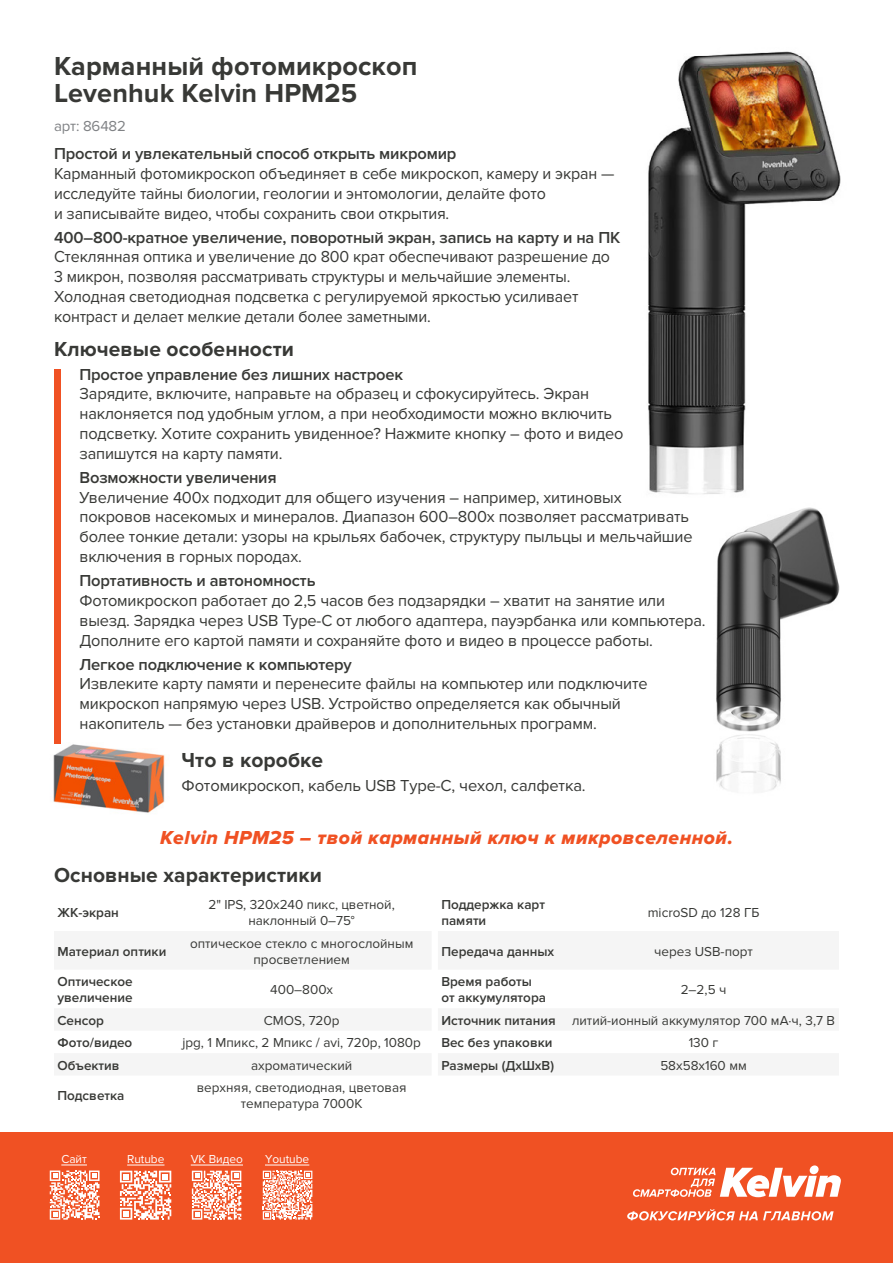
<style>
.page{position:relative;width:893px;height:1263px;background:#fff}
.page>*{position:absolute;margin:0;border:0;box-sizing:border-box;transform-origin:0 0}
.text{font:700 27px/27px "Proxima Nova";letter-spacing:.005em;color:#383936}
.text-2{font:700 21px "Proxima Nova";letter-spacing:.005em;color:#383936}
.text-3{font:19.5px "Proxima Nova Extrabld It";letter-spacing:.025em;color:#f05123}
.text-4{font:16.5px/19.8px "Proxima Nova";letter-spacing:-.01em;color:#383936}
.text-5{font:600 16.5px "Proxima Nova";letter-spacing:-.01em;color:#383936}
.text-6{font:15px "Proxima Nova";letter-spacing:-.01em;color:#808285}
.Текст_табл{font:13.5px/16.2px "Proxima Nova";color:#383936;text-align:center}
.Текст_табл-2{font:600 13.5px/16.2px "Proxima Nova";color:#383936}
.text-7{font:12px "Proxima Nova";color:#fff}
</style>
<div class="page">
<img style="left:53px;top:737px;width:112px;height:76px">
<img style="left:648px;top:51px;width:193px;height:443px">
<img style="left:716px;top:507px;width:124px;height:283px">
<div style="left:54px;top:369px;width:6px;height:374px;background:#f05123"></div>
<div style="left:0;top:1132px;width:893px;height:131px;background:#f05123"></div>
<svg style="left:263px;top:1171px;width:49px;height:48px"></svg>
<svg style="left:192px;top:1171px;width:49px;height:48px"></svg>
<svg style="left:120px;top:1171px;width:51px;height:48px"></svg>
<svg style="left:50px;top:1165px;width:50px;height:54px"></svg>
<hr style="left:127px;top:1165px;width:37px;height:1px;background:#fff">
<hr style="left:191px;top:1165px;width:52px;height:1px;background:#fff">
<hr style="left:265px;top:1165px;width:44px;height:1px;background:#fff">
<svg style="left:627px;top:1209px;width:207px;height:11px"></svg>
<svg style="left:633px;top:1165px;width:208px;height:32px"></svg>
<p class="text" style="left:54px;top:53px;width:365px">Карманный фотомикроскоп<br>Levenhuk Kelvin HPM25</p>
<p class="text-6" style="left:54px;top:117px;width:73px">арт: 86482</p>
<p class="text-5" style="left:54px;top:144px;width:404px">Простой и увлекательный способ открыть микромир</p>
<p class="text-4" style="left:54px;top:164px;width:562px">Карманный фотомикроскоп объединяет в себе микроскоп, камеру и экран — исследуйте тайны биологии, геологии и энтомологии, делайте фото<br>и записывайте видео, чтобы сохранить свои открытия.</p>
<p class="text-5" style="left:54px;top:228px;width:568px">400–800-кратное увеличение, поворотный экран, запись на карту и на ПК</p>
<p class="text-4" style="left:54px;top:247px;width:557px">Стеклянная оптика и увеличение до 800 крат обеспечивают разрешение до 3 микрон, позволяя рассматривать структуры и мельчайшие элементы.<br>Холодная светодиодная подсветка с регулируемой яркостью усиливает контраст и делает мелкие детали более заметными.</p>
<p class="text-2" style="left:54px;top:336px;width:242px">Ключевые особенности</p>
<p class="text-5" style="left:80px;top:365px;width:325px">Простое управление без лишних настроек</p>
<p class="text-4" style="left:80px;top:384px;width:545px">Зарядите, включите, направьте на образец и сфокусируйтесь. Экран наклоняется под удобным углом, а при необходимости можно включить подсветку. Хотите сохранить увиденное? Нажмите кнопку – фото и видео запишутся на карту памяти.</p>
<p class="text-5" style="left:80px;top:468px;width:199px">Возможности увеличения</p>
<p class="text-4" style="left:80px;top:487px;width:615px">Увеличение 400x подходит для общего изучения – например, хитиновых покровов насекомых и минералов. Диапазон 600–800x позволяет рассматривать более тонкие детали: узоры на крыльях бабочек, структуру пыльцы и мельчайшие включения в горных породах.</p>
<p class="text-5" style="left:80px;top:571px;width:238px">Портативность и автономность</p>
<p class="text-4" style="left:80px;top:591px;width:627px">Фотомикроскоп работает до 2,5 часов без подзарядки – хватит на занятие или выезд. Зарядка через USB Type-C от любого адаптера, пауэрбанка или компьютера.<br>Дополните его картой памяти и сохраняйте фото и видео в процессе работы.</p>
<p class="text-5" style="left:80px;top:655px;width:274px">Легкое подключение к компьютеру</p>
<p class="text-4" style="left:80px;top:674px;width:570px">Извлеките карту памяти и перенесите файлы на компьютер или подключите микроскоп напрямую через USB. Устройство определяется как обычный накопитель — без установки драйверов и дополнительных программ.</p>
<p class="text-2" style="left:182px;top:748px;width:143px">Что в коробке</p>
<p class="text-4" style="left:182px;top:776px;width:406px">Фотомикроскоп, кабель USB Type-C, чехол, салфетка.</p>
<p class="text-3" style="left:160px;top:826px;width:574px">Kelvin HPM25 – твой карманный ключ к микровселенной.</p>
<p class="text-2" style="left:54px;top:863px;width:269px">Основные характеристики</p>
<p class="Текст_табл-2" style="left:57px;top:905px;width:63px">ЖК-экран</p>
<p class="Текст_табл" style="left:209px;top:896px;width:188px">2" IPS, 320x240 пикс, цветной, наклонный 0–75°</p>
<p class="Текст_табл-2" style="left:441px;top:896px;width:105px">Поддержка карт памяти</p>
<p class="Текст_табл" style="left:648px;top:905px;width:113px">microSD до 128 ГБ</p>
<p class="Текст_табл-2" style="left:57px;top:943px;width:110px">Материал оптики</p>
<p class="Текст_табл" style="left:190px;top:935px;width:225px">оптическое стекло с многослойным просветлением</p>
<p class="Текст_табл-2" style="left:441px;top:943px;width:114px">Передача данных</p>
<p class="Текст_табл" style="left:654px;top:943px;width:100px">через USB-порт</p>
<p class="Текст_табл-2" style="left:57px;top:974px;width:77px">Оптическое увеличение</p>
<p class="Текст_табл" style="left:270px;top:982px;width:64px">400–800x</p>
<p class="Текст_табл-2" style="left:441px;top:974px;width:106px">Время работы от аккумулятора</p>
<p class="Текст_табл" style="left:681px;top:982px;width:47px">2–2,5 ч</p>
<p class="Текст_табл-2" style="left:57px;top:1012px;width:48px">Сенсор</p>
<p class="Текст_табл" style="left:264px;top:1012px;width:77px">CMOS, 720p</p>
<p class="Текст_табл-2" style="left:441px;top:1012px;width:116px">Источник питания</p>
<p class="Текст_табл" style="left:572px;top:1012px;width:265px">литий-ионный аккумулятор 700 мА·ч, 3,7 В</p>
<p class="Текст_табл-2" style="left:57px;top:1035px;width:76px">Фото/видео</p>
<p class="Текст_табл" style="left:182px;top:1035px;width:240px">jpg, 1 Мпикс, 2 Мпикс / avi, 720p, 1080p</p>
<p class="Текст_табл-2" style="left:441px;top:1035px;width:113px">Вес без упаковки</p>
<p class="Текст_табл" style="left:689px;top:1035px;width:31px">130 г</p>
<p class="Текст_табл-2" style="left:57px;top:1057px;width:64px">Объектив</p>
<p class="Текст_табл" style="left:251px;top:1057px;width:103px">ахроматический</p>
<p class="Текст_табл-2" style="left:441px;top:1057px;width:114px">Размеры (ДхШхВ)</p>
<p class="Текст_табл" style="left:660px;top:1057px;width:88px">58х58х160 мм</p>
<p class="Текст_табл-2" style="left:57px;top:1088px;width:69px">Подсветка</p>
<p class="Текст_табл" style="left:197px;top:1080px;width:211px">верхняя, светодиодная, цветовая температура 7000K</p>
<p class="text-7" style="left:61px;top:1152px;width:27px">Сайт</p>
<p class="text-7" style="left:127px;top:1152px;width:39px">Rutube</p>
<p class="text-7" style="left:191px;top:1152px;width:54px">VK Видео</p>
<p class="text-7" style="left:265px;top:1152px;width:46px">Youtube</p>
</div>
